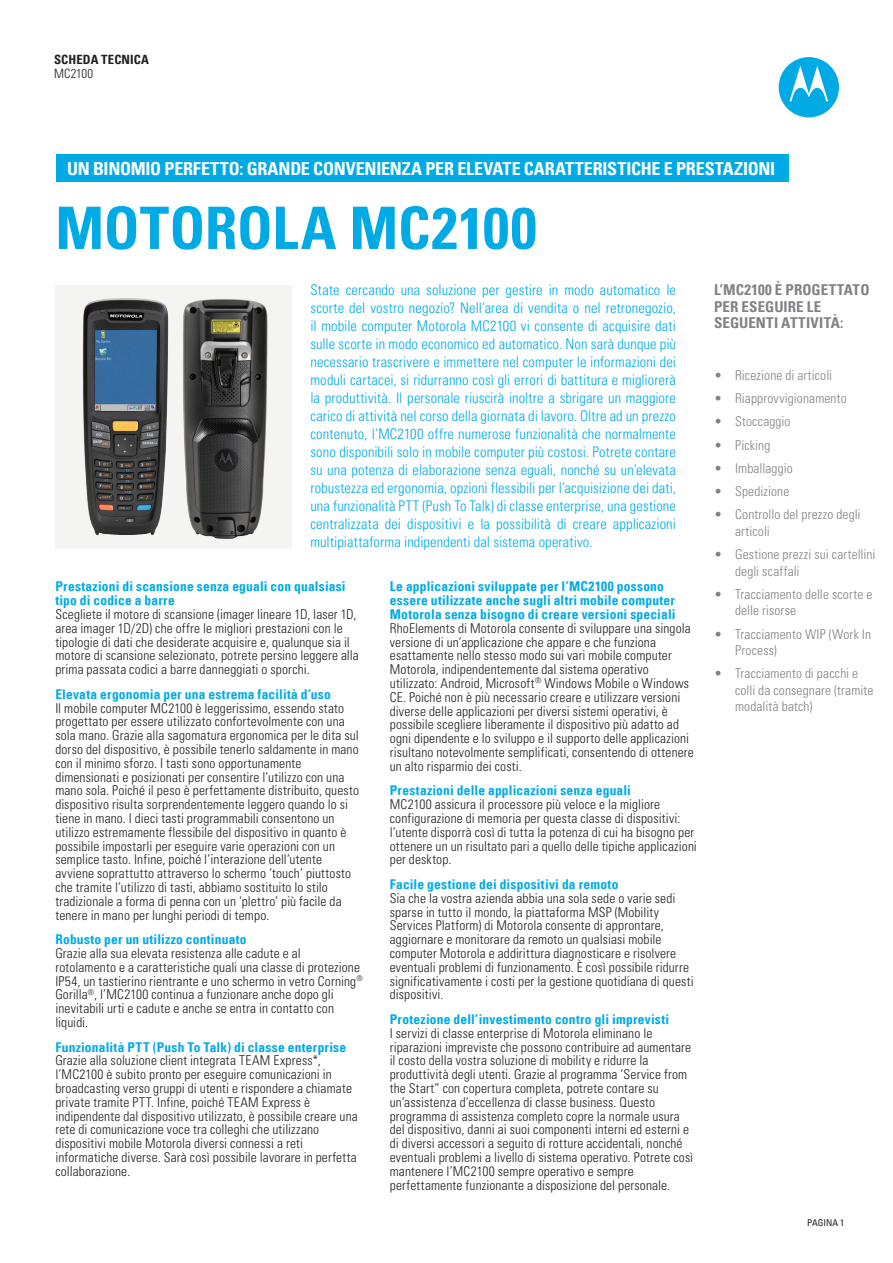
<style>
.page{position:relative;width:893px;height:1263px;background:#fff}
.page>*{position:absolute;margin:0;border:0;box-sizing:border-box;transform-origin:0 0}
.t1{font:700 condensed 58.5px "Univers";color:#00aae4}
.t2{font:700 condensed 18px "Univers";letter-spacing:-.01em;color:#fff}
.t3{font:700 condensed 15px/16.5px "Univers";letter-spacing:.005em;color:#808285}
.t4{font:300 condensed 14.7px/18px "Univers";letter-spacing:.01em;color:#00aae4;text-align:justify}
.t5{font:300 condensed 13.5px/13.8px "Univers";letter-spacing:.01em;color:#231f20}
.t6{font:700 condensed 13.5px/13.8px "Univers";letter-spacing:.015em;color:#00aae4}
.t7{font:300 condensed 13.5px/16.5px "Univers";letter-spacing:.01em;color:#808285}
.t8{font:700 condensed 12.75px "Univers";letter-spacing:.01em;color:#231f20}
.t9{font:300 condensed 12.75px "Univers";letter-spacing:.01em;color:#231f20}
.t10{font:condensed 9.3px "Univers";color:#231f20}
</style>
<div class="page">
<div style="left:779px;top:57px;width:60px;height:60px;background:#00aae4;border-radius:50%"></div>
<svg style="left:789px;top:66px;width:39px;height:35px"></svg>
<div style="left:56px;top:155px;width:733px;height:27px;background:#00aae4"></div>
<div style="left:55px;top:285px;width:236px;height:264px;background:#f4f4f3"></div>
<img style="left:82px;top:298px;width:77px;height:237px">
<img style="left:159px;top:299px;width:109px;height:240px">
<p class="t8" style="left:54px;top:52px;width:97px">SCHEDA TECNICA</p>
<p class="t9" style="left:54px;top:66px;width:41px">MC2100</p>
<h2 class="t2" style="left:67px;top:158px;width:710px">UN BINOMIO PERFETTO: GRANDE CONVENIENZA PER ELEVATE CARATTERISTICHE E PRESTAZIONI</h2>
<h1 class="t1" style="left:55px;top:192px;width:483px">MOTOROLA MC2100</h1>
<p class="t4" style="left:310px;top:281px;width:367px">State cercando una soluzione per gestire in modo automatico le scorte del vostro negozio? Nell’area di vendita o nel retronegozio, il mobile computer Motorola MC2100 vi consente di acquisire dati sulle scorte in modo economico ed automatico. Non sarà dunque più necessario trascrivere e immettere nel computer le informazioni dei moduli cartacei, si ridurranno così gli errori di battitura e migliorerà la produttività. Il personale riuscirà inoltre a sbrigare un maggiore carico di attività nel corso della giornata di lavoro. Oltre ad un prezzo contenuto, l’MC2100 offre numerose funzionalità che normalmente sono disponibili solo in mobile computer più costosi. Potrete contare su una potenza di elaborazione senza eguali, nonché su un’elevata robustezza ed ergonomia, opzioni flessibili per l’acquisizione dei dati, una funzionalità PTT (Push To Talk) di classe enterprise, una gestione centralizzata dei dispositivi e la possibilità di creare applicazioni multipiattaforma indipendenti dal sistema operativo.</p>
<p class="t3" style="left:714px;top:282px;width:157px">L’MC2100 È PROGETTATO<br>PER ESEGUIRE LE<br>SEGUENTI ATTIVITÀ:</p>
<p class="t7" style="left:714px;top:367px;width:120px">• Ricezione di articoli</p>
<p class="t7" style="left:714px;top:390px;width:134px">• Riapprovvigionamento</p>
<p class="t7" style="left:714px;top:413px;width:78px">• Stoccaggio</p>
<p class="t7" style="left:714px;top:437px;width:58px">• Picking</p>
<p class="t7" style="left:714px;top:460px;width:80px">• Imballaggio</p>
<p class="t7" style="left:714px;top:483px;width:77px">• Spedizione</p>
<p class="t7" style="left:735px;top:506px;width:127px;text-indent:-21px">• Controllo del prezzo degli articoli</p>
<p class="t7" style="left:735px;top:546px;width:142px;text-indent:-21px">• Gestione prezzi sui cartellini degli scaffali</p>
<p class="t7" style="left:735px;top:586px;width:139px;text-indent:-21px">• Tracciamento delle scorte e delle risorse</p>
<p class="t7" style="left:735px;top:626px;width:137px;text-indent:-21px">• Tracciamento WIP (Work In<br>Process)</p>
<p class="t7" style="left:735px;top:665px;width:140px;text-indent:-21px">• Tracciamento di pacchi e colli da consegnare (tramite modalità batch)</p>
<p class="t6" style="left:390px;top:579px;width:287px">Le applicazioni sviluppate per l’MC2100 possono essere utilizzate anche sugli altri mobile computer<br>Motorola senza bisogno di creare versioni speciali</p>
<p class="t5" style="left:390px;top:621px;width:306px">RhoElements di Motorola consente di sviluppare una singola versione di un’applicazione che appare e che funziona esattamente nello stesso modo sui vari mobile computer Motorola, indipendentemente dal sistema operativo utilizzato: Android, Microsoft<sup>®</sup> Windows Mobile o Windows CE. Poiché non è più necessario creare e utilizzare versioni diverse delle applicazioni per diversi sistemi operativi, è possibile scegliere liberamente il dispositivo più adatto ad ogni dipendente e lo sviluppo e il supporto delle applicazioni risultano notevolmente semplificati, consentendo di ottenere un alto risparmio dei costi.</p>
<p class="t6" style="left:390px;top:783px;width:243px">Prestazioni delle applicazioni senza eguali</p>
<p class="t5" style="left:390px;top:797px;width:309px">MC2100 assicura il processore più veloce e la migliore configurazione di memoria per questa classe di dispositivi: l’utente disporrà così di tutta la potenza di cui ha bisogno per ottenere un un risultato pari a quello delle tipiche applicazioni per desktop.</p>
<p class="t6" style="left:390px;top:877px;width:230px">Facile gestione dei dispositivi da remoto</p>
<p class="t5" style="left:390px;top:891px;width:305px">Sia che la vostra azienda abbia una sola sede o varie sedi sparse in tutto il mondo, la piattaforma MSP (Mobility Services Platform) di Motorola consente di approntare, aggiornare e monitorare da remoto un qualsiasi mobile computer Motorola e addirittura diagnosticare e risolvere eventuali problemi di funzionamento. È così possibile ridurre significativamente i costi per la gestione quotidiana di questi dispositivi.</p>
<p class="t6" style="left:390px;top:1012px;width:281px">Protezione dell’investimento contro gli imprevisti</p>
<p class="t5" style="left:390px;top:1026px;width:305px">I servizi di classe enterprise di Motorola eliminano le riparazioni impreviste che possono contribuire ad aumentare il costo della vostra soluzione di mobility e ridurre la produttività degli utenti. Grazie al programma ‘Service from the Start” con copertura completa, potrete contare su un’assistenza d’eccellenza di classe business. Questo programma di assistenza completo copre la normale usura del dispositivo, danni ai suoi componenti interni ed esterni e di diversi accessori a seguito di rotture accidentali, nonché eventuali problemi a livello di sistema operativo. Potrete così mantenere l’MC2100 sempre operativo e sempre perfettamente funzionante a disposizione del personale.</p>
<p class="t6" style="left:55px;top:580px;width:292px">Prestazioni di scansione senza eguali con qualsiasi tipo di codice a barre</p>
<p class="t5" style="left:55px;top:607px;width:305px">Scegliete il motore di scansione (imager lineare 1D, laser 1D, area imager 1D/2D) che offre le migliori prestazioni con le tipologie di dati che desiderate acquisire e, qualunque sia il motore di scansione selezionato, potrete persino leggere alla prima passata codici a barre danneggiati o sporchi.</p>
<p class="t6" style="left:55px;top:687px;width:277px">Elevata ergonomia per una estrema facilità d’uso</p>
<p class="t5" style="left:55px;top:701px;width:305px">Il mobile computer MC2100 è leggerissimo, essendo stato progettato per essere utilizzato confortevolmente con una sola mano. Grazie alla sagomatura ergonomica per le dita sul dorso del dispositivo, è possibile tenerlo saldamente in mano con il minimo sforzo. I tasti sono opportunamente dimensionati e posizionati per consentire l’utilizzo con una mano sola. Poiché il peso è perfettamente distribuito, questo dispositivo risulta sorprendentemente leggero quando lo si tiene in mano. I dieci tasti programmabili consentono un utilizzo estremamente flessibile del dispositivo in quanto è possibile impostarli per eseguire varie operazioni con un semplice tasto. Infine, poiché l’interazione dell’utente avviene soprattutto attraverso lo schermo ‘touch’ piuttosto che tramite l’utilizzo di tasti, abbiamo sostituito lo stilo tradizionale a forma di penna con un ‘plettro’ più facile da tenere in mano per lunghi periodi di tempo.</p>
<p class="t6" style="left:55px;top:932px;width:193px">Robusto per un utilizzo continuato</p>
<p class="t5" style="left:55px;top:946px;width:309px">Grazie alla sua elevata resistenza alle cadute e al rotolamento e a caratteristiche quali una classe di protezione IP54, un tastierino rientrante e uno schermo in vetro Corning<sup>® </sup>Gorilla<sup>®</sup>, l’MC2100 continua a funzionare anche dopo gli inevitabili urti e cadute e anche se entra in contatto con liquidi.</p>
<p class="t6" style="left:55px;top:1040px;width:292px">Funzionalità PTT (Push To Talk) di classe enterprise</p>
<p class="t5" style="left:55px;top:1054px;width:304px">Grazie alla soluzione client integrata TEAM Express*, l’MC2100 è subito pronto per eseguire comunicazioni in broadcasting verso gruppi di utenti e rispondere a chiamate private tramite PTT. Infine, poiché TEAM Express è indipendente dal dispositivo utilizzato, è possibile creare una rete di comunicazione voce tra colleghi che utilizzano dispositivi mobile Motorola diversi connessi a reti informatiche diverse. Sarà così possibile lavorare in perfetta collaborazione.</p>
<p class="t10" style="left:807px;top:1216px;width:38px">PAGINA 1</p>
</div>
